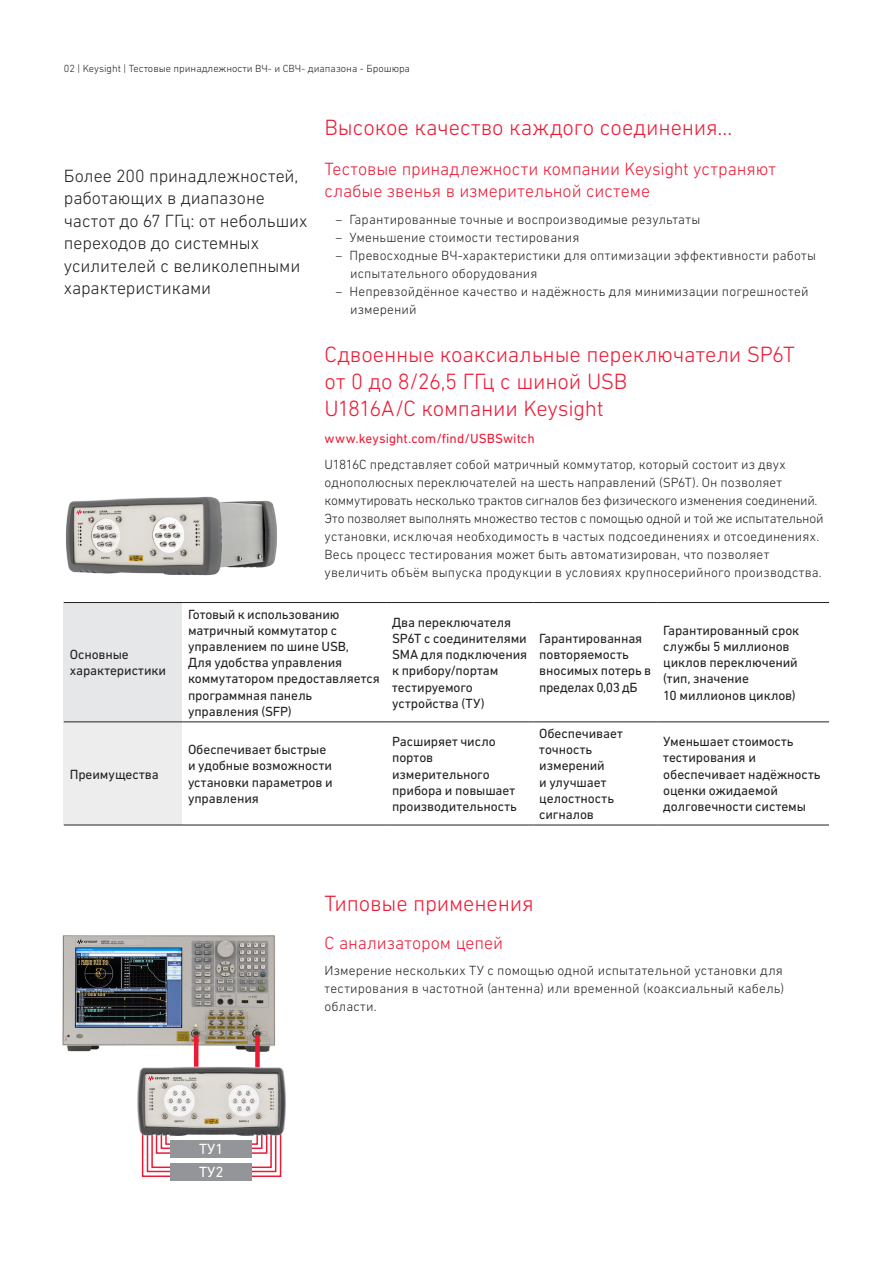
<style>
.page{position:relative;width:893px;height:1263px;background:#fff}
.page>*{position:absolute;margin:0;border:0;box-sizing:border-box;transform-origin:0 0}
.K_Heading_1{font:300 22.5px/27px "DIN Next CYR";letter-spacing:-.005em;color:#ed1a36}
.K_Heading_3{font:300 18px/22.5px "DIN Next CYR";letter-spacing:-.005em;color:#231f20}
.K_Heading_2{font:300 18px/22.5px "DIN Next CYR";letter-spacing:-.005em;color:#ed1a36}
.t1{font:15px "DIN Next CYR";color:#fff}
.K_Body_Text{font:300 13.5px/18px "DIN Next CYR";letter-spacing:.01em;color:#231f20}
.K_Table_Text{font:13.5px/16.2px "DIN Next CYR";letter-spacing:-.005em;color:#231f20}
.K_Body_Text-2{font:13.5px "DIN Next CYR";letter-spacing:.005em;color:#ed1a36}
.K_Page_Number_Header{font:300 10.5px "DIN Next CYR";color:#231f20}
.s1{font-family:"Keysight Sans"}
</style>
<div class="page">
<div style="left:64px;top:602px;width:118px;height:120px;background:#e6e7e9"></div>
<div style="left:64px;top:722px;width:118px;height:103px;background:#ededee"></div>
<hr style="left:64px;top:602px;width:118px;height:1px;background:#231f20">
<hr style="left:182px;top:602px;width:204px;height:1px;background:#231f20">
<hr style="left:386px;top:602px;width:147px;height:1px;background:#231f20">
<hr style="left:533px;top:602px;width:124px;height:1px;background:#231f20">
<hr style="left:657px;top:602px;width:172px;height:1px;background:#231f20">
<hr style="left:64px;top:721px;width:118px;height:1px;background:#231f20">
<hr style="left:182px;top:721px;width:204px;height:1px;background:#231f20">
<hr style="left:386px;top:721px;width:147px;height:1px;background:#231f20">
<hr style="left:533px;top:721px;width:124px;height:1px;background:#231f20">
<hr style="left:657px;top:721px;width:172px;height:1px;background:#231f20">
<hr style="left:64px;top:825px;width:118px;height:1px;background:#231f20">
<hr style="left:182px;top:825px;width:204px;height:1px;background:#231f20">
<hr style="left:386px;top:825px;width:147px;height:1px;background:#231f20">
<hr style="left:533px;top:825px;width:124px;height:1px;background:#231f20">
<hr style="left:657px;top:825px;width:172px;height:1px;background:#231f20">
<img style="left:66px;top:496px;width:211px;height:80px">
<img style="left:62px;top:935px;width:214px;height:122px">
<hr style="left:194px;top:1035px;width:4px;height:33px;background:#ed1a36">
<div style="left:255px;top:1035px;width:5px;height:33px;background:#ed1a36"></div>
<svg style="left:141px;top:1141px;width:34px;height:37px"></svg>
<svg style="left:248px;top:1141px;width:34px;height:36px"></svg>
<img style="left:137px;top:1059px;width:149px;height:82px">
<div style="left:171px;top:1163px;width:81px;height:17px;background:#939598"></div>
<div style="left:171px;top:1140px;width:81px;height:17px;background:#939598"></div>
<p class="K_Page_Number_Header" style="left:64px;top:62px;width:348px">02 | Keysight | Тестовые принадлежности ВЧ- и СВЧ- диапазона - Брошюра</p>
<p class="K_Heading_3" style="left:64px;top:164px;width:245px">Более 200 принадлежностей, работающих в диапазоне частот до 67 ГГц: от небольших переходов до системных усилителей c великолепными характеристиками</p>
<p class="K_Heading_1" style="left:325px;top:114px;width:409px">Высокое качество каждого соединения…</p>
<p class="K_Heading_2" style="left:325px;top:157px;width:453px">Тестовые принадлежности компании Keysight устраняют слабые звенья в измерительной системе</p>
<p class="K_Body_Text" style="left:335px;top:210px;width:367px"><span class="s1">–</span> Гарантированные точные и воспроизводимые результаты</p>
<p class="K_Body_Text" style="left:335px;top:228px;width:246px"><span class="s1">–</span> Уменьшение стоимости тестирования</p>
<p class="K_Body_Text" style="left:350px;top:246px;width:468px;text-indent:-15px"><span class="s1">–</span> Превосходные ВЧ-характеристики для оптимизации эффективности работы испытательного оборудования</p>
<p class="K_Body_Text" style="left:350px;top:282px;width:460px;text-indent:-15px"><span class="s1">–</span> Непревзойдённое качество и надёжность для минимизации погрешностей измерений</p>
<p class="K_Heading_1" style="left:325px;top:341px;width:472px">Сдвоенные коаксиальные переключатели SP6T от 0 до 8/26,5 ГГц с шиной USB<br>U1816A/C компании Keysight</p>
<p class="K_Body_Text-2" style="left:325px;top:430px;width:212px">www.keysight.com/find/USBSwitch</p>
<p class="K_Body_Text" style="left:325px;top:456px;width:500px">U1816C представляет собой матричный коммутатор, который состоит из двух однополюсных переключателей на шесть направлений (SP6T). Он позволяет коммутировать несколько трактов сигналов без физического изменения соединений.<br>Это позволяет выполнять множество тестов с помощью одной и той же испытательной установки, исключая необходимость в частых подсоединениях и отсоединениях.<br>Весь процесс тестирования может быть автоматизирован, что позволяет увеличить объём выпуска продукции в условиях крупносерийного производства.</p>
<p class="K_Table_Text" style="left:70px;top:646px;width:61px">Основные</p>
<p class="K_Table_Text" style="left:70px;top:662px;width:98px">характеристики</p>
<p class="K_Table_Text" style="left:70px;top:766px;width:91px">Преимущества</p>
<p class="K_Table_Text" style="left:188px;top:606px;width:194px">Готовый к использованию матричный коммутатор с управлением по шине USB,<br>Для удобства управления коммутатором предоставляется программная панель управления (SFP)</p>
<p class="K_Table_Text" style="left:392px;top:614px;width:137px">Два переключателя<br>SP6T с соединителями<br>SMA для подключения к прибору/портам тестируемого устройства (ТУ)</p>
<p class="K_Table_Text" style="left:188px;top:741px;width:140px">Обеспечивает быстрые</p>
<p class="K_Table_Text" style="left:188px;top:757px;width:146px">и удобные возможности</p>
<p class="K_Table_Text" style="left:188px;top:774px;width:146px">установки параметров и управления</p>
<p class="K_Table_Text" style="left:392px;top:733px;width:105px">Расширяет число портов</p>
<p class="K_Table_Text" style="left:392px;top:766px;width:126px">измерительного прибора и повышает производительность</p>
<p class="K_Table_Text" style="left:539px;top:630px;width:105px">Гарантированная</p>
<p class="K_Table_Text" style="left:539px;top:646px;width:91px">повторяемость</p>
<p class="K_Table_Text" style="left:539px;top:662px;width:114px">вносимых потерь в</p>
<p class="K_Table_Text" style="left:539px;top:679px;width:100px">пределах 0,03 дБ</p>
<p class="K_Table_Text" style="left:663px;top:622px;width:137px">Гарантированный срок</p>
<p class="K_Table_Text" style="left:663px;top:638px;width:136px">службы 5 миллионов циклов переключений (тип, значение<br>10 миллионов циклов)</p>
<p class="K_Table_Text" style="left:539px;top:725px;width:85px">Обеспечивает точность измерений<br>и улучшает целостность сигналов</p>
<p class="K_Table_Text" style="left:663px;top:733px;width:132px">Уменьшает стоимость</p>
<p class="K_Table_Text" style="left:663px;top:749px;width:159px">тестирования и обеспечивает надёжность оценки ожидаемой долговечности системы</p>
<p class="K_Heading_1" style="left:325px;top:889px;width:211px">Типовые применения</p>
<p class="K_Heading_2" style="left:325px;top:931px;width:180px">С анализатором цепей</p>
<p class="K_Body_Text" style="left:325px;top:961px;width:461px;text-align:justify">Измерение нескольких ТУ с помощью одной испытательной установки для тестирования в частотной (антенна) или временной (коаксиальный кабель) области.</p>
<p class="t1" style="left:199px;top:1140px;width:26px">ТУ1</p>
<p class="t1" style="left:199px;top:1163px;width:26px">ТУ2</p>
</div>
